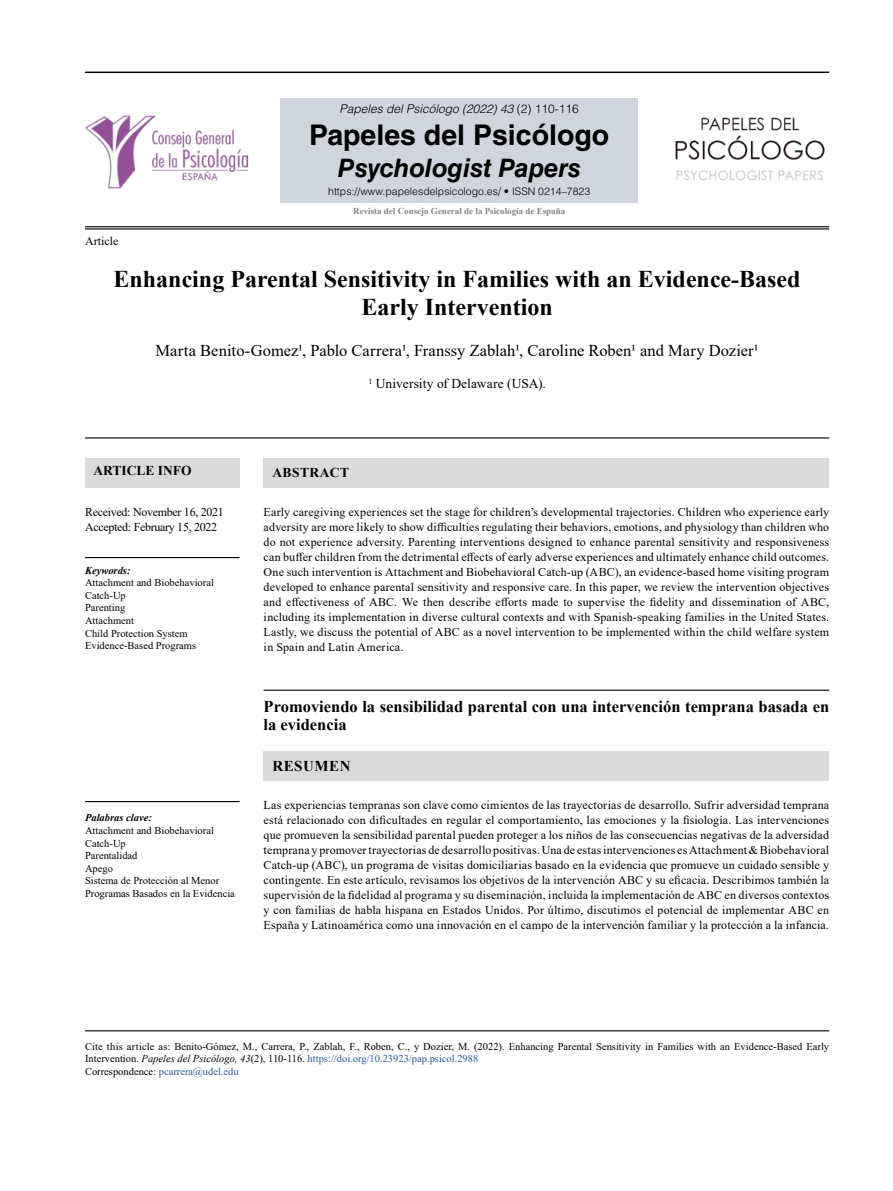
<style>
.page{position:relative;width:893px;height:1191px;background:#fff}
.page>*{position:absolute;margin:0;border:0;box-sizing:border-box;transform-origin:0 0}
.t1{font:700 28.5px "Helvetica LT Std";color:#000}
.t2{font:italic 700 25.5px "Helvetica LT Std";color:#000}
.t3{font:700 24px/28.8px "Times New Roman";color:#000;text-align:center}
.t4{font:700 16.5px/18px "Times New Roman";color:#000}
.t5{font:16.5px "Times New Roman";color:#000}
.t6{font:700 15px "Times New Roman";letter-spacing:.035em;color:#000}
.t7{font:13.5px "Times New Roman";letter-spacing:-.005em;color:#000}
.t8{font:700 13.5px "Times New Roman";color:#000}
.t9{font:700 13.5px "Times New Roman";letter-spacing:.035em;color:#000}
.t10{font:12px/15px "Times New Roman";letter-spacing:.01em;color:#000;text-align:justify}
.t11{font:12px/15px "Times New Roman";letter-spacing:-.025em;color:#000}
.t12{font:italic 300 12px "Helvetica LT Std";color:#000}
.t13{font:10.5px/12.6px "Times New Roman";color:#000}
.t14{font:300 10.5px "Helvetica LT Std";color:#000}
.t15{font:italic 700 10.5px "Times New Roman";color:#000}
.t16{font:700 9px "Times New Roman";color:#808285}
.s1{font-style:normal}
.s2{font-style:italic}
.s3{color:#275b9b}
</style>
<div class="page">
<hr style="left:85px;top:226px;width:744px;height:1px;background:#000">
<hr style="left:85px;top:72px;width:744px;height:1px;background:#000">
<hr style="left:85px;top:228px;width:744px;height:1px;background:#000">
<hr style="left:85px;top:437px;width:744px;height:1px;background:#000">
<hr style="left:85px;top:1030px;width:744px;height:1px;background:#000">
<hr style="left:85px;top:801px;width:155px;height:1px;background:#000">
<hr style="left:264px;top:689px;width:565px;height:1px;background:#000">
<hr style="left:85px;top:557px;width:155px;height:1px;background:#000">
<div style="left:264px;top:458px;width:565px;height:30px;background:#dadada"></div>
<div style="left:264px;top:751px;width:565px;height:30px;background:#dadada"></div>
<div style="left:85px;top:458px;width:155px;height:30px;background:#dadada"></div>
<div style="left:281px;top:98px;width:357px;height:105px;background:#d0d4dd"></div>
<img style="left:85px;top:115px;width:164px;height:74px">
<img style="left:675px;top:117px;width:150px;height:64px">
<p class="t12" style="left:340px;top:102px;width:241px">Papeles del Psicólogo (2022) 43 <span class="s1">(2) 110-116</span></p>
<h1 class="t1" style="left:309px;top:118px;width:302px">Papeles del Psicólogo</h1>
<h2 class="t2" style="left:338px;top:152px;width:244px">Psychologist Papers</h2>
<p class="t14" style="left:328px;top:185px;width:264px">https://www.papelesdelpsicologo.es/ • ISSN 0214–7823</p>
<p class="t10" style="left:85px;top:233px;width:35px">Article</p>
<p class="t16" style="left:353px;top:205px;width:214px">Revista del Consejo General de la Psicología de España</p>
<h3 class="t3" style="left:114px;top:263px;width:688px">Enhancing Parental Sensitivity in Families with an Evidence-Based<br>Early Intervention</h3>
<h3 class="t5" style="left:156px;top:339px;width:604px">Marta Benito-Gomez1, Pablo Carrera1, Franssy Zablah1, Caroline Roben1 and Mary Dozier1</h3>
<p class="t7" style="left:368px;top:374px;width:179px"><sup>1</sup> University of Delaware (USA).</p>
<p class="t8" style="left:94px;top:461px;width:100px">ARTICLE INFO</p>
<p class="t11" style="left:85px;top:504px;width:140px">Received: November 16, 2021<br>Accepted: February 15, 2022</p>
<p class="t15" style="left:85px;top:563px;width:47px">Keywords:</p>
<p class="t13" style="left:85px;top:576px;width:130px">Attachment and Biobehavioral<br>Catch-Up<br>Parenting<br>Attachment<br>Child Protection System<br>Evidence-Based Programs</p>
<p class="t15" style="left:85px;top:810px;width:68px">Palabras clave:</p>
<p class="t13" style="left:85px;top:824px;width:151px">Attachment and Biobehavioral<br>Catch-Up<br>Parentalidad<br>Apego<br>Sistema de Protección al Menor<br>Programas Basados en la Evidencia</p>
<p class="t9" style="left:272px;top:463px;width:78px">ABSTRACT</p>
<p class="t10" style="left:264px;top:504px;width:567px">Early caregiving experiences set the stage for children’s developmental trajectories. Children who experience early adversity are more likely to show difficulties regulating their behaviors, emotions, and physiology than children who do not experience adversity. Parenting interventions designed to enhance parental sensitivity and responsiveness can buffer children from the detrimental effects of early adverse experiences and ultimately enhance child outcomes.<br>One such intervention is Attachment and Biobehavioral Catch-up (ABC), an evidence-based home visiting program developed to enhance parental sensitivity and responsive care. In this paper, we review the intervention objectives and effectiveness of ABC. We then describe efforts made to supervise the fidelity and dissemination of ABC, including its implementation in diverse cultural contexts and with Spanish-speaking families in the United States.<br>Lastly, we discuss the potential of ABC as a novel intervention to be implemented within the child welfare system in Spain and Latin America.</p>
<h3 class="t4" style="left:264px;top:697px;width:567px">Promoviendo la sensibilidad parental con una intervención temprana basada en la evidencia</h3>
<p class="t6" style="left:272px;top:755px;width:80px">RESUMEN</p>
<p class="t10" style="left:264px;top:797px;width:567px">Las experiencias tempranas son clave como cimientos de las trayectorias de desarrollo. Sufrir adversidad temprana está relacionado con dificultades en regular el comportamiento, las emociones y la fisiología. Las intervenciones que promueven la sensibilidad parental pueden proteger a los niños de las consecuencias negativas de la adversidad temprana y promover trayectorias de desarrollo positivas. Una de estas intervenciones es Attachment &amp; Biobehavioral Catch-up (ABC), un programa de visitas domiciliarias basado en la evidencia que promueve un cuidado sensible y contingente. En este artículo, revisamos los objetivos de la intervención ABC y su eficacia. Describimos también la supervisión de la fidelidad al programa y su diseminación, incluida la implementación de ABC en diversos contextos y con familias de habla hispana en Estados Unidos. Por último, discutimos el potencial de implementar ABC en España y Latinoamérica como una innovación en el campo de la intervención familiar y la protección a la infancia.</p>
<p class="t13" style="left:85px;top:1039px;width:746px">Cite this article as: Benito-Gómez, M., Carrera, P., Zablah, F., Roben, C., y Dozier, M. (2022). Enhancing Parental Sensitivity in Families with an Evidence-Based Early<br>Intervention. <span class="s2">Papeles del Psicólogo, 43</span>(2), 110-116. <span class="s3">https://doi.org/10.23923/pap.psicol.2988<br></span>Correspondence: <span class="s3">pcarrera@udel.edu</span></p>
</div>
